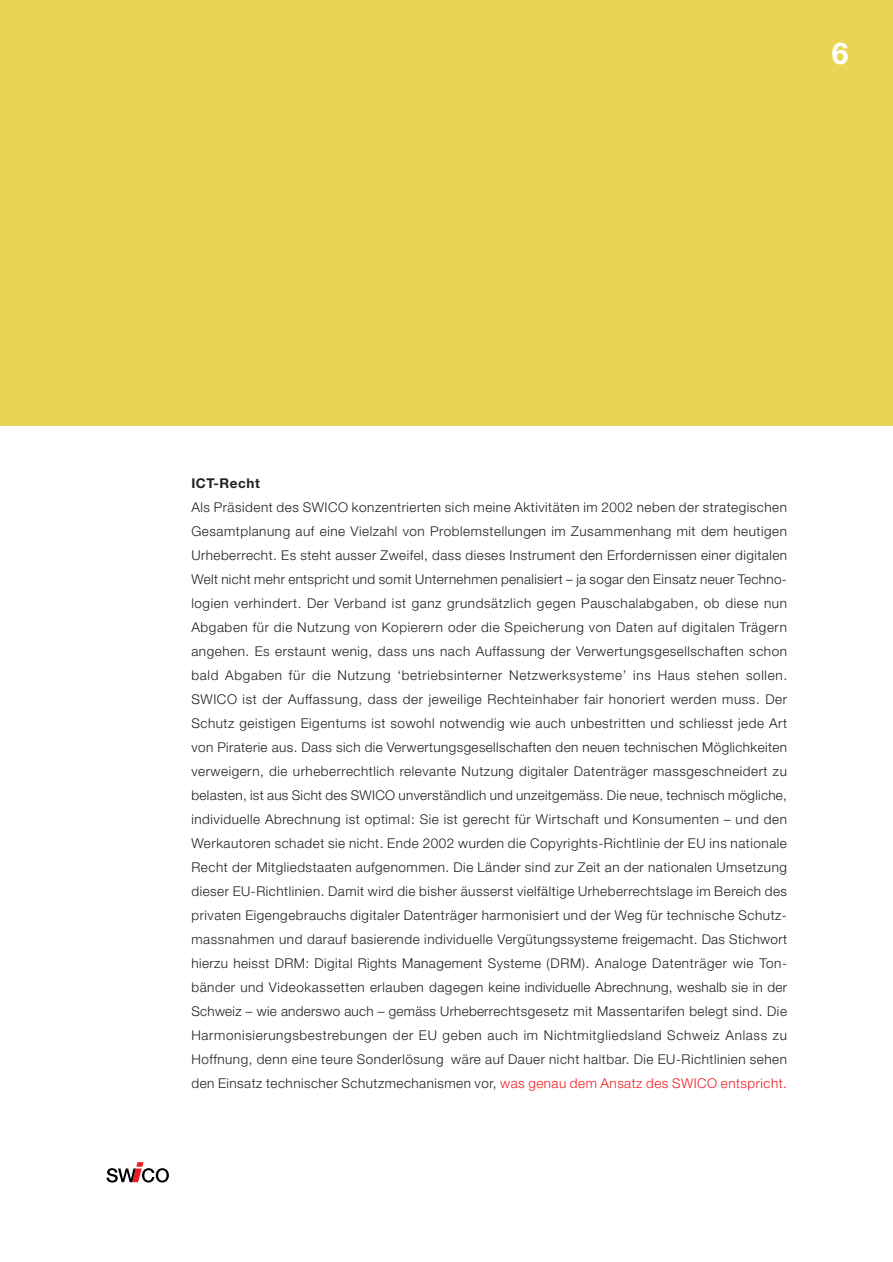
<style>
.page{position:relative;width:893px;height:1262px;background:#fff}
.page>*{position:absolute;margin:0;border:0;box-sizing:border-box;transform-origin:0 0}
.t1{font:700 30px "Helvetica Neue";color:#fff}
.t2{font:300 13.5px/24px "Helvetica Neue";letter-spacing:.035em;color:#231f20;text-align:justify}
.t3{font:700 13.5px "Helvetica Neue";letter-spacing:.04em;color:#231f20}
.s1{color:#ee1d23}
</style>
<div class="page">
<svg style="left:107px;top:1162px;width:62px;height:20px"></svg>
<div style="left:0;top:0;width:892px;height:425px;background:#e9d555"></div>
<h1 class="t1" style="left:831px;top:43px;width:18px">6</h1>
<p class="t3" style="left:191px;top:478px;width:70px">ICT-Recht</p>
<p class="t2" style="left:191px;top:496px;width:597px">Als Präsident des SWICO konzentrierten sich meine Aktivitäten im 2002 neben der strategischen Gesamtplanung auf eine Vielzahl von Problemstellungen im Zusammenhang mit dem heutigen Urheberrecht. Es steht ausser Zweifel, dass dieses Instrument den Erfordernissen einer digitalen Welt nicht mehr entspricht und somit Unternehmen penalisiert – ja sogar den Einsatz neuer Techno&shy;logien verhindert. Der Verband ist ganz grundsätzlich gegen Pauschalabgaben, ob diese nun Abgaben für die Nutzung von Kopierern oder die Speicherung von Daten auf digitalen Trägern angehen. Es erstaunt wenig, dass uns nach Auffassung der Verwertungsgesellschaften schon bald Abgaben für die Nutzung ‘betriebsinterner Netzwerksysteme’ ins Haus stehen sollen.<br>SWICO ist der Auffassung, dass der jeweilige Rechteinhaber fair honoriert werden muss. Der Schutz geistigen Eigentums ist sowohl notwendig wie auch unbestritten und schliesst jede Art von Piraterie aus. Dass sich die Verwertungsgesellschaften den neuen technischen Möglichkeiten verweigern, die urheberrechtlich relevante Nutzung digitaler Datenträger massgeschneidert zu belasten, ist aus Sicht des SWICO unverständlich und unzeitgemäss. Die neue, technisch mögliche, individuelle Abrechnung ist optimal: Sie ist gerecht für Wirtschaft und Konsumenten – und den Werkautoren schadet sie nicht. Ende 2002 wurden die Copyrights-Richtlinie der EU ins nationale Recht der Mitgliedstaaten aufgenommen. Die Länder sind zur Zeit an der nationalen Umsetzung dieser EU-Richtlinien. Damit wird die bisher äusserst vielfältige Urheberrechtslage im Bereich des privaten Eigengebrauchs digitaler Datenträger harmonisiert und der Weg für technische Schutz&shy;massnahmen und darauf basierende individuelle Vergütungssysteme freigemacht. Das Stichwort hierzu heisst DRM: Digital Rights Management Systeme (DRM). Analoge Datenträger wie Ton&shy;bänder und Videokassetten erlauben dagegen keine individuelle Abrechnung, weshalb sie in der Schweiz – wie anderswo auch – gemäss Urheberrechtsgesetz mit Massentarifen belegt sind. Die Harmonisierungsbestrebungen der EU geben auch im Nichtmitgliedsland Schweiz Anlass zu Hoffnung, denn eine teure Sonderlösung wäre auf Dauer nicht haltbar. Die EU-Richtlinien sehen den Einsatz technischer Schutzmechanismen vor, <span class="s1">was genau dem Ansatz des SWICO entspricht.</span></p>
</div>
